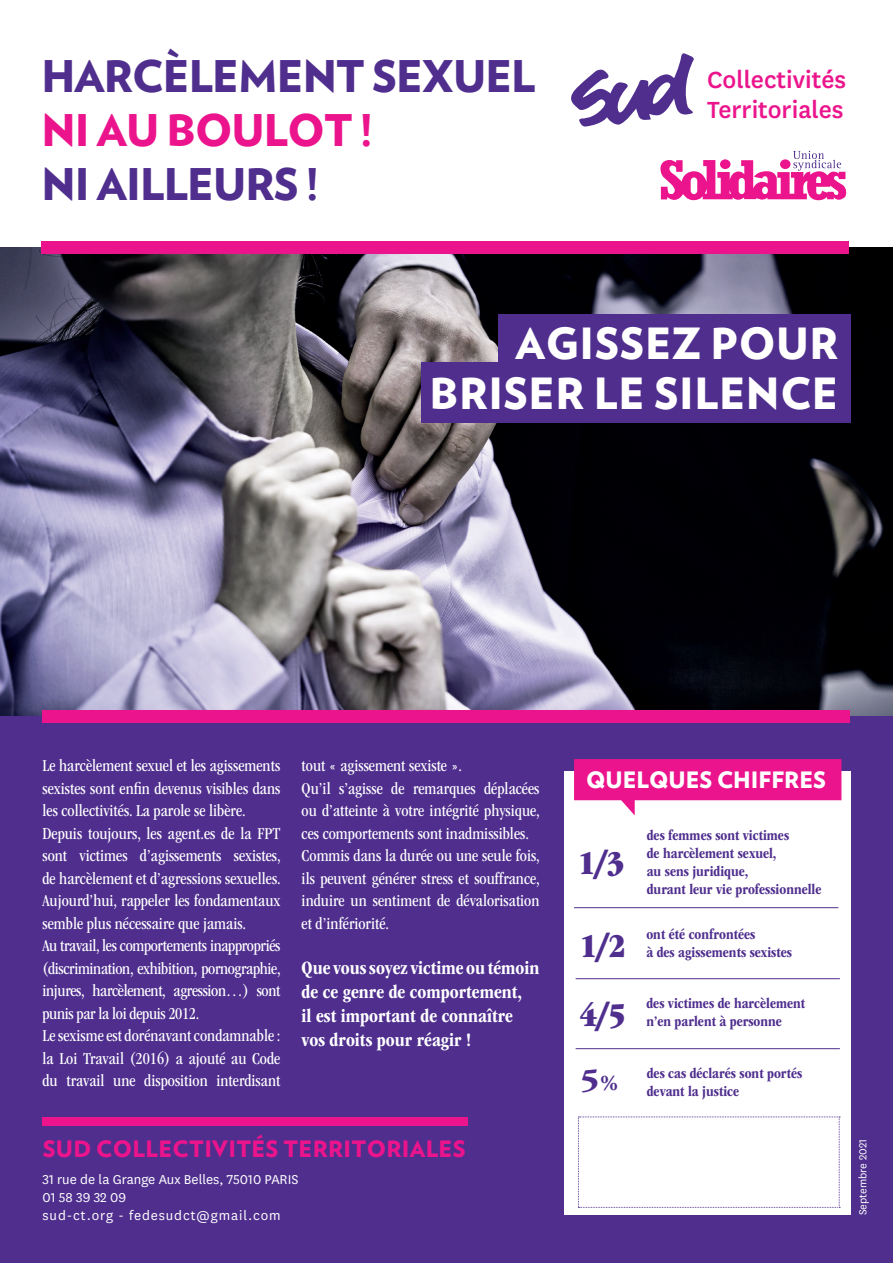
<style>
.page{position:relative;width:893px;height:1263px;background:#fff}
.page>*{position:absolute;margin:0;border:0;box-sizing:border-box;transform-origin:0 0}
.t1{font:900 43.5px "Verlag";letter-spacing:-.02em;color:#4f2e8e}
.t2{font:900 43.5px "Verlag";letter-spacing:-.02em;color:#eb148c}
.t3{font:900 42.9px/50.2px "Verlag";letter-spacing:.015em;color:#fff;text-align:right}
.t4{font:34.5px/69.3px "ITC Garamond Std Ult Narrow";color:#4f2e8e}
.t5{font:700 31.5px "ITC Garamond Std";color:#4f2e8e}
.t6{font:500 27.3px/29.7px "National";color:#eb148c}
.t7{font:900 22.5px "Verlag";letter-spacing:.015em;color:#eb148c}
.t8{font:900 22.5px "Verlag";color:#fff}
.t9{font:700 condensed 19.5px/24px "ITC Garamond Std";color:#fff}
.t10{font:condensed 17.25px/22.5px "ITC Garamond Std";color:#fff}
.t11{font:700 condensed 15px/18px "ITC Garamond Std";color:#4f2e8e}
.t12{font:15px/18px "National";color:#fff}
.t13{font:12px "National";color:#fff}
.s1{font-size:22.5px}
</style>
<div class="page">
<div style="left:0;top:660px;width:893px;height:603px;background:#4f2e8e"></div>
<img style="left:0;top:248px;width:893px;height:468px">
<div style="left:564px;top:771px;width:287px;height:444px;background:#fff"></div>
<svg style="left:574px;top:759px;width:267px;height:56px"></svg>
<div style="left:43px;top:710px;width:807px;height:13px;background:#eb148c"></div>
<div style="left:41px;top:242px;width:808px;height:12px;background:#eb148c"></div>
<div style="left:497px;top:314px;width:353px;height:61px;background:#4f2e8e"></div>
<div style="left:421px;top:362px;width:429px;height:61px;background:#4f2e8e"></div>
<div style="left:43px;top:1117px;width:425px;height:9px;background:#eb148c"></div>
<hr style="left:574px;top:907px;width:264px;height:1px;background:#4f2e8e">
<hr style="left:576px;top:978px;width:264px;height:1px;background:#4f2e8e">
<hr style="left:576px;top:1048px;width:264px;height:1px;background:#4f2e8e">
<svg style="left:660px;top:151px;width:187px;height:50px"></svg>
<svg style="left:578px;top:1116px;width:262px;height:92px"></svg>
<svg style="left:571px;top:53px;width:123px;height:74px"></svg>
<h1 class="t1" style="left:41px;top:41px;width:496px">HARCÈLEMENT SEXUEL</h1>
<h1 class="t2" style="left:41px;top:95px;width:333px">NI AU BOULOT !</h1>
<h1 class="t1" style="left:41px;top:149px;width:279px">NI AILLEURS !</h1>
<h3 class="t6" style="left:707px;top:63px;width:141px">Collectivités<br>Territoriales</h3>
<h2 class="t3" style="left:429px;top:316px;width:410px">AGISSEZ POUR<br>BRISER LE SILENCE</h2>
<p class="t10" style="left:43px;top:754px;width:240px">Le harcèlement sexuel et les agissements sexistes sont enfin devenus visibles dans les collectivités. La parole se libère.<br>Depuis toujours, les agent.es de la FPT sont victimes d’agissements sexistes, de harcèlement et d’agressions sexuelles.<br>Aujourd’hui, rappeler les fondamentaux semble plus nécessaire que jamais.<br>Au travail, les comportements inappropriés (discrimination, exhibition, pornographie, injures, harcèlement, agression…) sont punis par la loi depuis 2012.<br>Le sexisme est dorénavant condamnable : la Loi Travail (2016) a ajouté au Code du travail une disposition interdisant</p>
<p class="t10" style="left:302px;top:754px;width:240px">tout « agissement sexiste ».<br>Qu’il s’agisse de remarques déplacées ou d’atteinte à votre intégrité physique, ces comportements sont inadmissibles.<br>Commis dans la durée ou une seule fois, ils peuvent générer stress et souffrance, induire un sentiment de dévalorisation et d’infériorité.</p>
<p class="t9" style="left:302px;top:955px;width:239px">Que vous soyez victime ou témoin de ce genre de comportement,<br>il est important de connaître vos droits pour réagir !</p>
<h3 class="t7" style="left:43px;top:1130px;width:424px">SUD COLLECTIVITÉS TERRITORIALES</h3>
<p class="t12" style="left:43px;top:1169px;width:257px">31 rue de la Grange Aux Belles, 75010 PARIS<br>01 58 39 32 09<br>sud-ct.org - fedesudct@gmail.com</p>
<h3 class="t8" style="left:586px;top:762px;width:241px">QUELQUES CHIFFRES</h3>
<h3 class="t4" style="left:578px;top:828px;width:48px">1/3</h3>
<h3 class="t4" style="left:579px;top:911px;width:48px">1/2<br>4/5</h3>
<h3 class="t5" style="left:580px;top:1062px;width:38px">5<span class="s1">%</span></h3>
<p class="t11" style="left:647px;top:826px;width:176px">des femmes sont victimes<br>de harcèlement sexuel,<br>au sens juridique,<br>durant leur vie professionnelle</p>
<p class="t11" style="left:646px;top:925px;width:147px">ont été confrontées<br>à des agissements sexistes</p>
<p class="t11" style="left:646px;top:994px;width:160px">des victimes de harcèlement n’en parlent à personne</p>
<p class="t11" style="left:647px;top:1065px;width:157px">des cas déclarés sont portés devant la justice</p>
<p class="t13" style="left:855px;top:1215px;width:77px;rotate:-90deg">Septembre 2021</p>
</div>
